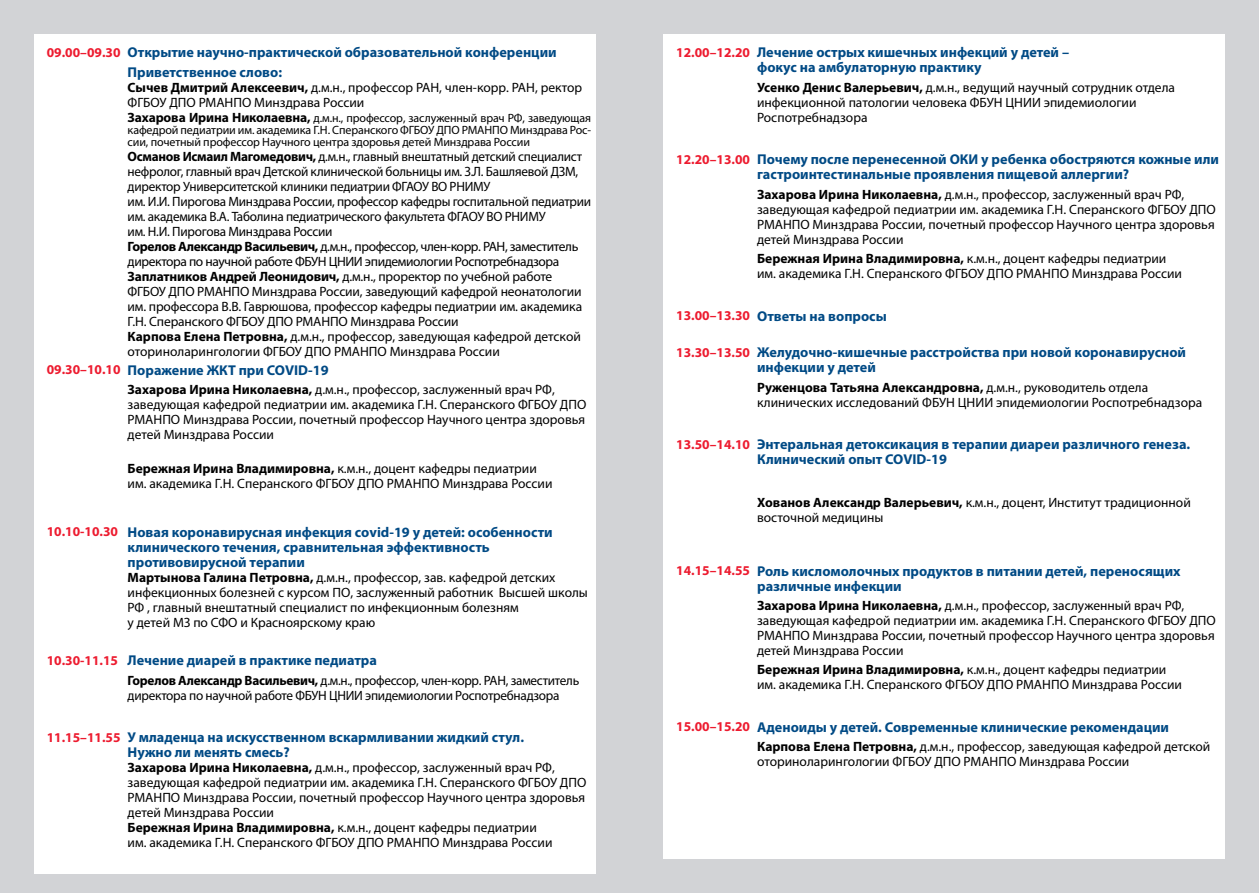
<style>
.page{position:relative;width:1259px;height:893px;background:#d2d3d6}
.page>*{position:absolute;margin:0;border:0;box-sizing:border-box;transform-origin:0 0}
.t1{font:700 14.25px/15px "Myriad Pro";color:#004a85}
.t2{font:13.5px/15px "Myriad Pro";color:#000}
.t3{font:13.5px/15px "Myriad Pro";letter-spacing:-.02em;color:#000}
.t4{font:12px/12px "Myriad Pro";letter-spacing:-.01em;color:#000;text-align:justify}
.s1{font-size:13.5px;color:#ed1b2f}
.s2{font-weight:700}
.s3{font-weight:700;font-size:13.5px}
</style>
<div class="page">
<div style="left:34px;top:34px;width:561px;height:840px;background:#fff"></div>
<div style="left:663px;top:34px;width:562px;height:825px;background:#fff"></div>
<p class="t1" style="left:128px;top:43px;width:430px;line-height:19.2px;text-indent:-81px"><span class="s1">09.00–09.30</span> Открытие научно-практической образовательной конференции<br>Приветственное слово:</p>
<p class="t2" style="left:128px;top:79px;width:456px"><span class="s2">Сычев Дмитрий Алексеевич,</span> д.м.н., профессор РАН, член-корр. РАН, ректор<br>ФГБОУ ДПО РМАНПО Минздрава России</p>
<p class="t4" style="left:128px;top:111px;width:465px"><span class="s3">Захарова Ирина Николаевна,</span> д.м.н., профессор, заслуженный врач РФ, заведующая кафедрой педиатрии им. академика Г.Н. Сперанского ФГБОУ ДПО РМАНПО Минздрава Рос&shy;сии, почетный профессор Научного центра здоровья детей Минздрава России</p>
<p class="t3" style="left:128px;top:148px;width:465px"><span class="s2">Османов Исмаил Магомедович,</span> д.м.н., главный внештатный детский специалист нефролог, главный врач Детской клинической больницы им. З.Л. Башляевой ДЗМ, директор Университетской клиники педиатрии ФГАОУ ВО РНИМУ<br>им. И.И. Пирогова Минздрава России, профессор кафедры госпитальной педиатрии им. академика В.А. Таболина педиатрического факультета ФГАОУ ВО РНИМУ<br>им. Н.И. Пирогова Минздрава России<br><span class="s2">Горелов Александр Васильевич,</span> д.м.н., профессор, член-корр. РАН, заместитель директора по научной работе ФБУН ЦНИИ эпидемиологии Роспотребнадзора <span class="s2">Заплатников Андрей Леонидович,</span> д.м.н., проректор по учебной работе ФГБОУ ДПО РМАНПО Минздрава России, заведующий кафедрой неонатологии им. профессора В.В. Гаврюшова, профессор кафедры педиатрии им. академика Г.Н. Сперанского ФГБОУ ДПО РМАНПО Минздрава России<br><span class="s2">Карпова Елена Петровна,</span> д.м.н., профессор, заведующая кафедрой детской оториноларингологии ФГБОУ ДПО РМАНПО Минздрава России</p>
<p class="t1" style="left:47px;top:362px;width:283px"><span class="s1">09.30–10.10</span> Поражение ЖКТ при COVID-19</p>
<p class="t2" style="left:128px;top:382px;width:460px"><span class="s2">Захарова Ирина Николаевна,</span> д.м.н., профессор, заслуженный врач РФ, заведующая кафедрой педиатрии им. академика Г.Н. Сперанского ФГБОУ ДПО РМАНПО Минздрава России, почетный профессор Научного центра здоровья детей Минздрава России</p>
<p class="t2" style="left:128px;top:461px;width:426px"><span class="s2">Бережная Ирина Владимировна,</span> к.м.н., доцент кафедры педиатрии им. академика Г.Н. Сперанского ФГБОУ ДПО РМАНПО Минздрава России</p>
<p class="t1" style="left:128px;top:524px;width:426px;text-indent:-81px"><span class="s1">10.10-10.30</span> Новая коронавирусная инфекция соvid-19 у детей: особенности клинического течения, сравнительная эффективность противовирусной терапии</p>
<p class="t2" style="left:128px;top:570px;width:462px"><span class="s2">Мартынова Галина Петровна,</span> д.м.н., профессор, зав. кафедрой детских инфекционных болезней с курсом ПО, заслуженный работник Высшей школы РФ , главный внештатный специалист по инфекционным болезням<br>у детей МЗ по СФО и Красноярскому краю</p>
<p class="t1" style="left:47px;top:653px;width:332px"><span class="s1">10.30-11.15</span> Лечение диарей в практике педиатра</p>
<p class="t3" style="left:128px;top:672px;width:453px"><span class="s2">Горелов Александр Васильевич,</span> д.м.н., профессор, член-корр. РАН, заместитель директора по научной работе ФБУН ЦНИИ эпидемиологии Роспотребнадзора</p>
<p class="t1" style="left:128px;top:730px;width:398px;text-indent:-81px"><span class="s1">11.15–11.55</span> У младенца на искусственном вскармливании жидкий стул.<br>Нужно ли менять смесь?</p>
<p class="t2" style="left:128px;top:760px;width:460px"><span class="s2">Захарова Ирина Николаевна,</span> д.м.н., профессор, заслуженный врач РФ, заведующая кафедрой педиатрии им. академика Г.Н. Сперанского ФГБОУ ДПО РМАНПО Минздрава России, почетный профессор Научного центра здоровья детей Минздрава России<br><span class="s2">Бережная Ирина Владимировна,</span> к.м.н., доцент кафедры педиатрии<br>им. академика Г.Н. Сперанского ФГБОУ ДПО РМАНПО Минздрава России</p>
<p class="t1" style="left:676px;top:45px;width:394px;text-align:center"><span class="s1">12.00–12.20</span> Лечение острых кишечных инфекций у детей – фокус на амбулаторную практику</p>
<p class="t2" style="left:757px;top:79px;width:419px"><span class="s2">Усенко Денис Валерьевич,</span> д.м.н., ведущий научный сотрудник отдела инфекционной патологии человека ФБУН ЦНИИ эпидемиологии<br>Роспотребнадзора</p>
<p class="t1" style="left:757px;top:152px;width:463px;text-indent:-81px"><span class="s1">12.20–13.00</span> Почему после перенесенной ОКИ у ребенка обостряются кожные или гастроинтестинальные проявления пищевой аллергии?</p>
<p class="t2" style="left:757px;top:186px;width:460px"><span class="s2">Захарова Ирина Николаевна,</span> д.м.н., профессор, заслуженный врач РФ, заведующая кафедрой педиатрии им. академика Г.Н. Сперанского ФГБОУ ДПО РМАНПО Минздрава России, почетный профессор Научного центра здоровья детей Минздрава России</p>
<p class="t2" style="left:757px;top:251px;width:426px"><span class="s2">Бережная Ирина Владимировна,</span> к.м.н., доцент кафедры педиатрии им. академика Г.Н. Сперанского ФГБОУ ДПО РМАНПО Минздрава России</p>
<p class="t1" style="left:676px;top:308px;width:212px"><span class="s1">13.00–13.30</span> Ответы на вопросы</p>
<p class="t1" style="left:757px;top:345px;width:430px;text-indent:-81px"><span class="s1">13.30–13.50</span> Желудочно-кишечные расстройства при новой коронавирусной инфекции у детей</p>
<p class="t2" style="left:757px;top:379px;width:447px"><span class="s2">Руженцова Татьяна Александровна,</span> д.м.н., руководитель отдела клинических исследований ФБУН ЦНИИ эпидемиологии Роспотребнадзора</p>
<p class="t1" style="left:757px;top:437px;width:435px;text-indent:-81px"><span class="s1">13.50–14.10</span> Энтеральная детоксикация в терапии диареи различного генеза.<br>Клинический опыт COVID-19</p>
<p class="t2" style="left:757px;top:495px;width:435px"><span class="s2">Хованов Александр Валерьевич,</span> к.м.н., доцент, Институт традиционной восточной медицины</p>
<p class="t1" style="left:757px;top:563px;width:425px;text-indent:-81px"><span class="s1">14.15–14.55</span> Роль кисломолочных продуктов в питании детей, переносящих различные инфекции</p>
<p class="t2" style="left:757px;top:597px;width:460px"><span class="s2">Захарова Ирина Николаевна,</span> д.м.н., профессор, заслуженный врач РФ, заведующая кафедрой педиатрии им. академика Г.Н. Сперанского ФГБОУ ДПО РМАНПО Минздрава России, почетный профессор Научного центра здоровья детей Минздрава России</p>
<p class="t2" style="left:757px;top:662px;width:426px"><span class="s2">Бережная Ирина Владимировна,</span> к.м.н., доцент кафедры педиатрии им. академика Г.Н. Сперанского ФГБОУ ДПО РМАНПО Минздрава России</p>
<p class="t1" style="left:676px;top:719px;width:494px"><span class="s1">15.00–15.20</span> Аденоиды у детей. Современные клинические рекомендации</p>
<p class="t2" style="left:757px;top:739px;width:455px"><span class="s2">Карпова Елена Петровна,</span> д.м.н., профессор, заведующая кафедрой детской оториноларингологии ФГБОУ ДПО РМАНПО Минздрава России</p>
</div>
